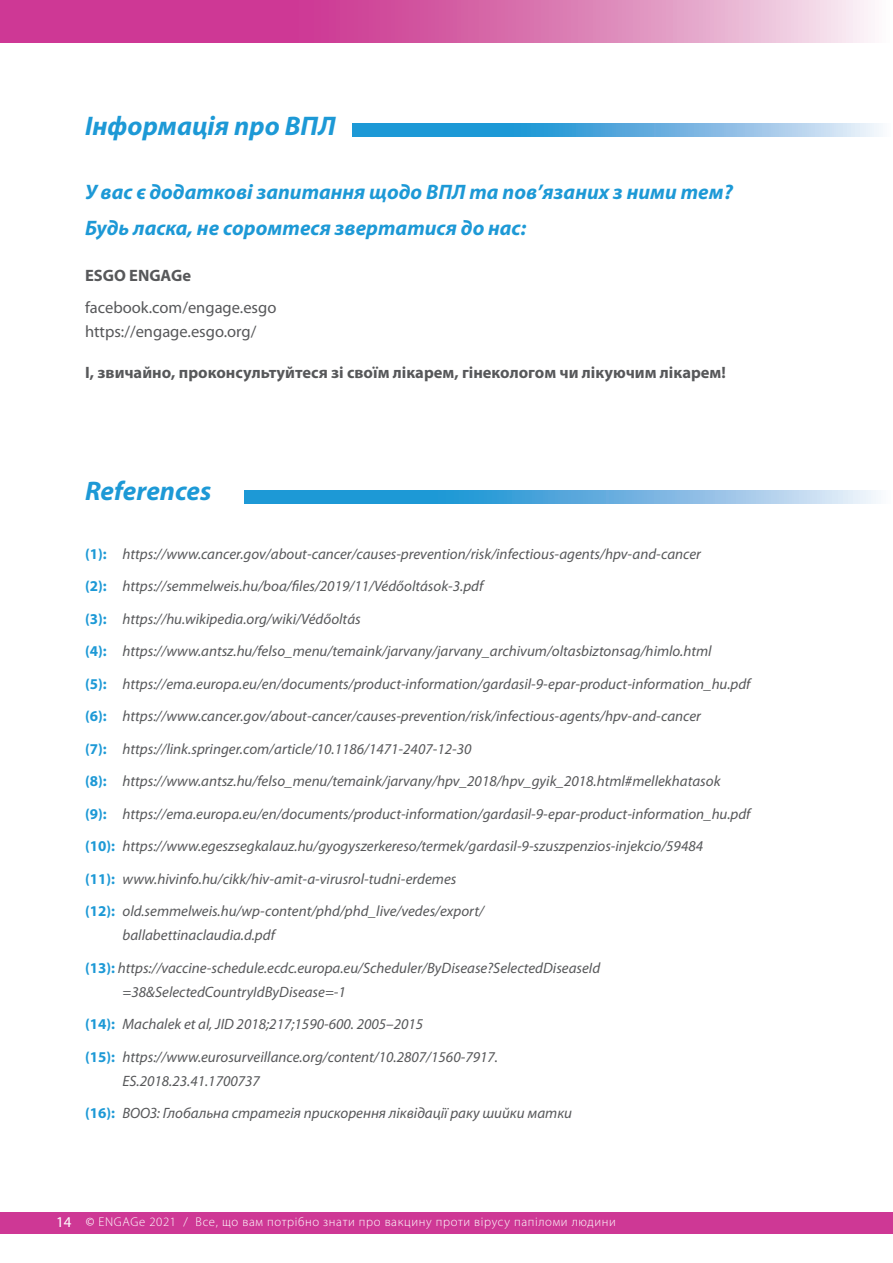
<style>
.page{position:relative;width:893px;height:1263px;background:#fff}
.page>*{position:absolute;margin:0;border:0;box-sizing:border-box;transform-origin:0 0}
.t1{font:italic 700 27px "Myriad Pro";color:#1d99d6}
.t2{font:italic 700 21px/36.8px "Myriad Pro";color:#1d99d6}
.t3{font:700 16.5px "Myriad Pro";color:#57585a}
.t4{font:16.5px/24px "Myriad Pro";color:#57585a}
.t5{font:italic 15px/32.5px "Myriad Pro";color:#57585a}
.t6{font:300 12.75px "Myriad Pro";letter-spacing:.05em;color:#fff}
.s1{font-weight:700;font-style:normal;color:#1d99d6}
.s2{font-weight:400;font-size:15px}
.s3{font-weight:400}
</style>
<div class="page">
<svg style="left:0;top:0;width:871px;height:43px;background:#d86dae"></svg>
<div style="left:0;top:1212px;width:893px;height:21px;background:#ce3895"></div>
<svg style="left:353px;top:123px;width:528px;height:13px;background:#61b1e0"></svg>
<svg style="left:244px;top:491px;width:634px;height:13px;background:#61b1df"></svg>
<h1 class="t1" style="left:85px;top:108px;width:252px">Інформація про ВПЛ</h1>
<h2 class="t2" style="left:85px;top:172px;width:649px">У вас є додаткові запитання щодо ВПЛ та пов’язаних з ними тем?<br>Будь ласка, не соромтеся звертатися до нас:</h2>
<p class="t3" style="left:85px;top:264px;width:108px">ESGO ENGAGe</p>
<p class="t4" style="left:85px;top:295px;width:193px">facebook.com/engage.esgo https://engage.esgo.org/</p>
<p class="t3" style="left:85px;top:362px;width:642px">І, звичайно, проконсультуйтеся зі своїм лікарем, гінекологом чи лікуючим лікарем!</p>
<h1 class="t1" style="left:85px;top:473px;width:128px">References</h1>
<p class="t5" style="left:85px;top:537px;width:667px"><span class="s1">(1):</span> https://www.cancer.gov/about-cancer/causes-prevention/risk/infectious-agents/hpv-and-cancer<br><span class="s1">(2):</span> https://semmelweis.hu/boa/files/2019/11/Védőoltások-3.pdf<br><span class="s1">(3):</span> https://hu.wikipedia.org/wiki/Védőoltás<br><span class="s1">(4):</span> https://www.antsz.hu/felso_menu/temaink/jarvany/jarvany_archivum/oltasbiztonsag/himlo.html<br><span class="s1">(5):</span> https://ema.europa.eu/en/documents/product-information/gardasil-9-epar-product-information_hu.pdf <span class="s1">(6):</span> https://www.cancer.gov/about-cancer/causes-prevention/risk/infectious-agents/hpv-and-cancer<br><span class="s1">(7):</span> https://link.springer.com/article/10.1186/1471-2407-12-30<br><span class="s1">(8):</span> https://www.antsz.hu/felso_menu/temaink/jarvany/hpv_2018/hpv_gyik_2018.html#mellekhatasok<br><span class="s1">(9):</span> https://ema.europa.eu/en/documents/product-information/gardasil-9-epar-product-information_hu.pdf <span class="s1">(10):</span> https://www.egeszsegkalauz.hu/gyogyszerkereso/termek/gardasil-9-szuszpenzios-injekcio/59484<br><span class="s1">(11):</span> www.hivinfo.hu/cikk/hiv-amit-a-virusrol-tudni-erdemes<br><span class="s1">(12):</span> old.semmelweis.hu/wp-content/phd/phd_live/vedes/export/</p>
<p class="t5" style="left:85px;top:919px;width:517px;text-indent:38px">ballabettinaclaudia.d.pdf<br><span class="s1">(13):</span> https://vaccine-schedule.ecdc.europa.eu/Scheduler/ByDisease?SelectedDiseaseId</p>
<p class="t5" style="left:85px;top:975px;width:414px;text-indent:38px">=38&amp;SelectedCountryIdByDisease=-1<br><span class="s1">(14):</span> Machalek et al, JID 2018;217;1590-600. 2005–2015<br><span class="s1">(15):</span> https://www.eurosurveillance.org/content/10.2807/1560-7917.</p>
<p class="t5" style="left:85px;top:1064px;width:489px;text-indent:38px">ES.2018.23.41.1700737<br><span class="s1">(16):</span> ВООЗ: Глобальна стратегія прискорення ліквідації раку шийки матки</p>
<p class="t6" style="left:56px;top:1214px;width:561px"><span class="s2">14</span> <span class="s3">©</span> ENGAGe 2021 / Все, що вам потрібно знати про вакцину проти вірусу папіломи людини</p>
</div>
